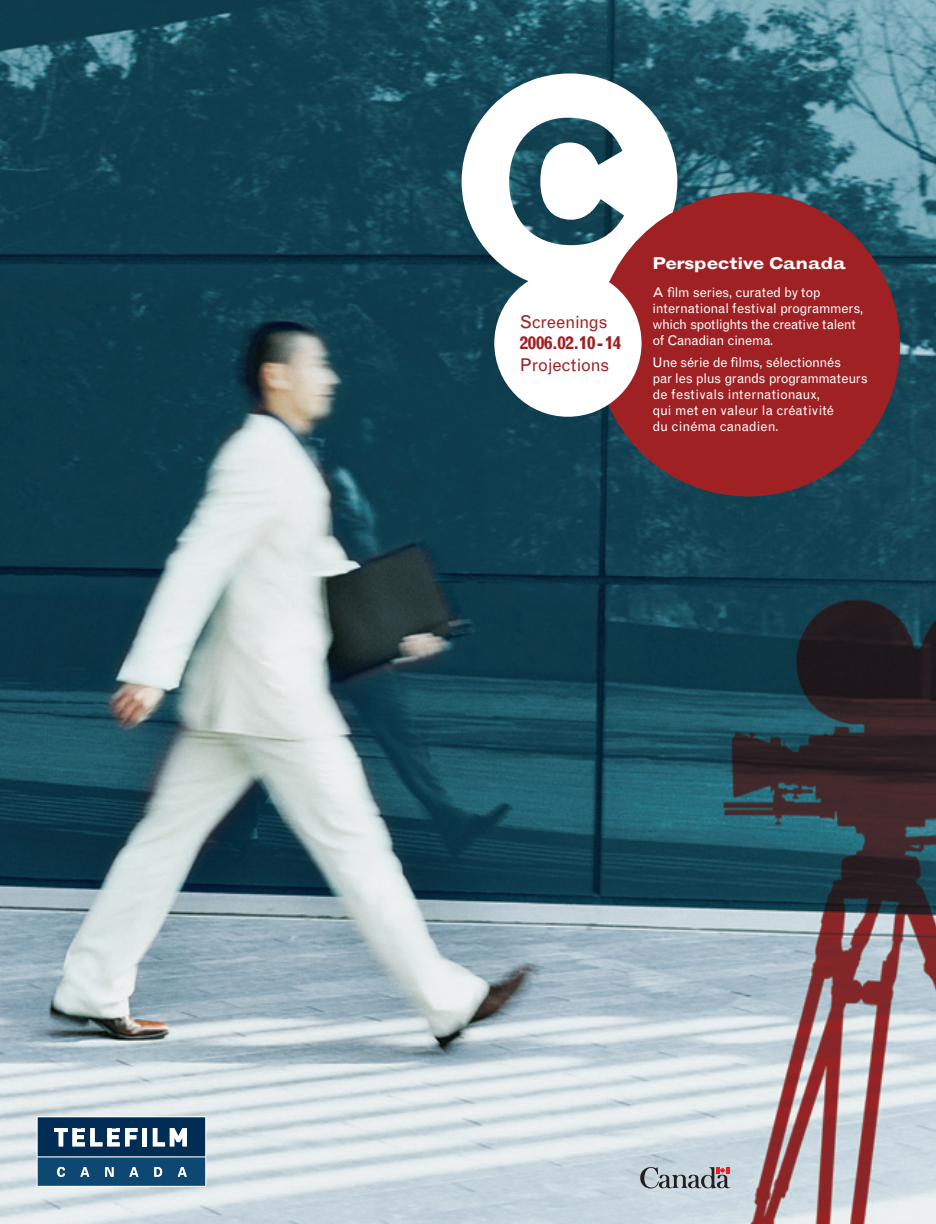
<style>
.page{position:relative;width:936px;height:1224px;background:#fff}
.page>*{position:absolute;margin:0;border:0;box-sizing:border-box;transform-origin:0 0}
.t1{font:17.6px "Grotesque";letter-spacing:-.025em;color:#9f2124}
.t2{font:700 17.6px "Grotesque";letter-spacing:-.02em;color:#9f2124}
.t3{font:700 expanded 17px "Grotesque";letter-spacing:-.03em;color:#fff}
.t4{font:13.4px/16.2px "Grotesque";letter-spacing:-.01em;color:#fff}
</style>
<div class="page">
<img style="left:0;top:0;width:936px;height:1224px">
<svg style="left:462px;top:73px;width:215px;height:216px"></svg>
<div style="left:596px;top:192px;width:304px;height:304px;background:#9f2124;border-radius:50%"></div>
<div style="left:494px;top:270px;width:148px;height:147px;background:#fff;border-radius:50%"></div>
<svg style="left:37px;top:1116px;width:169px;height:71px"></svg>
<svg style="left:640px;top:1167px;width:90px;height:22px"></svg>
<h1 class="t1" style="left:520px;top:316px;width:89px">Screenings</h1>
<h1 class="t2" style="left:520px;top:337px;width:103px">2006.02.10-14</h1>
<h1 class="t1" style="left:520px;top:358px;width:91px">Projections</h1>
<p class="t3" style="left:653px;top:258px;width:195px">Perspective Canada</p>
<p class="t4" style="left:653px;top:285px;width:212px">A film series, curated by top international festival programmers, which spotlights the creative talent of Canadian cinema.</p>
<p class="t4" style="left:653px;top:355px;width:217px">Une série de films, sélectionnés<br>par les plus grands programmateurs de festivals internationaux,<br>qui met en valeur la créativité<br>du cinéma canadien.</p>
</div>
